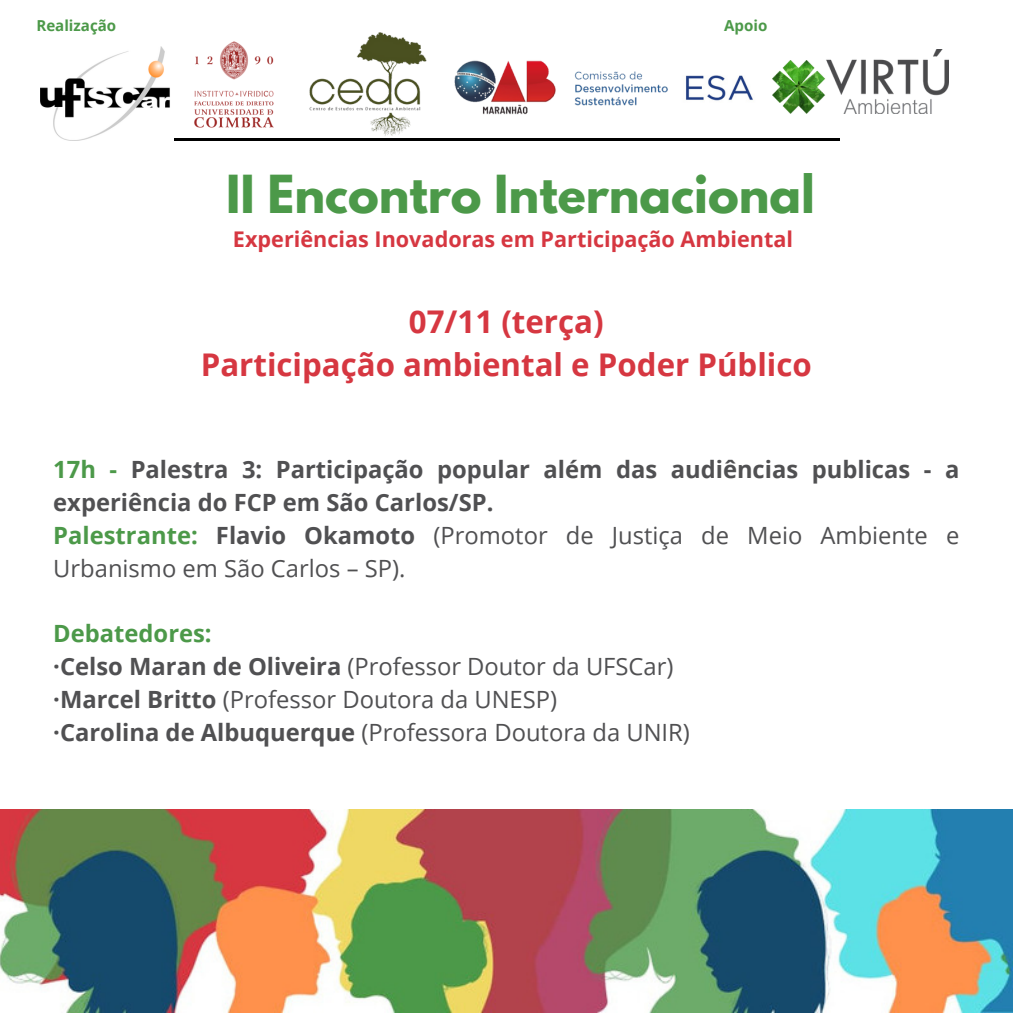
<style>
.page{position:relative;width:1013px;height:1013px;background:#fff}
.page>*{position:absolute;margin:0;border:0;box-sizing:border-box;transform-origin:0 0}
.t1{font:700 46.5px "League Spartan";color:#4c9949}
.t2{font:700 31.25px "Open Sans";color:#d63741}
.t3{font:23.75px/32.8px "Open Sans";color:#505052}
.t4{font:700 23.75px/32.8px "Open Sans";color:#505052}
.t5{font:700 23.75px "Open Sans";color:#4c9949}
.t6{font:700 21.62px "Open Sans";color:#d63741}
.t7{font:700 15.12px "Open Sans";color:#4c9949}
.s1{color:#4c9949}
.s2{font-weight:700;color:#4c9949}
.s3{font-weight:700}
</style>
<div class="page">
<img style="left:309px;top:32px;width:118px;height:104px">
<img style="left:194px;top:41px;width:80px;height:87px">
<img style="left:773px;top:49px;width:175px;height:64px">
<hr style="left:174px;top:138px;width:665px;height:3px;background:#000">
<img style="left:41px;top:46px;width:129px;height:95px">
<img style="left:454px;top:60px;width:214px;height:55px">
<img style="left:685px;top:75px;width:68px;height:26px">
<img style="left:0;top:809px;width:1012px;height:203px">
<p class="t7" style="left:36px;top:15px;width:81px">Realização</p>
<p class="t7" style="left:724px;top:15px;width:45px">Apoio</p>
<p class="t1" style="left:226px;top:171px;width:590px">II Encontro Internacional</p>
<p class="t6" style="left:233px;top:224px;width:561px">Experiências Inovadoras em Participação Ambiental</p>
<p class="t2" style="left:409px;top:299px;width:196px">07/11 (terça)</p>
<p class="t2" style="left:201px;top:342px;width:612px">Participação ambiental e Poder Público</p>
<p class="t4" style="left:53px;top:452px;width:907px"><span class="s1">17h -</span> Palestra 3: Participação popular além das audiências publicas - a experiência do FCP em São Carlos/SP.</p>
<p class="t3" style="left:53px;top:518px;width:907px"><span class="s2">Palestrante:</span> <span class="s3">Flavio Okamoto</span> (Promotor de Justiça de Meio Ambiente e<br>Urbanismo em São Carlos – SP).</p>
<p class="t5" style="left:53px;top:617px;width:160px">Debatedores:</p>
<p class="t3" style="left:53px;top:649px;width:621px"><span class="s3">·Celso Maran de Oliveira</span> (Professor Doutor da UFSCar)</p>
<p class="t3" style="left:53px;top:682px;width:505px"><span class="s3">·Marcel Britto</span> (Professor Doutora da UNESP)</p>
<p class="t3" style="left:53px;top:715px;width:638px"><span class="s3">·Carolina de Albuquerque</span> (Professora Doutora da UNIR)</p>
</div>
